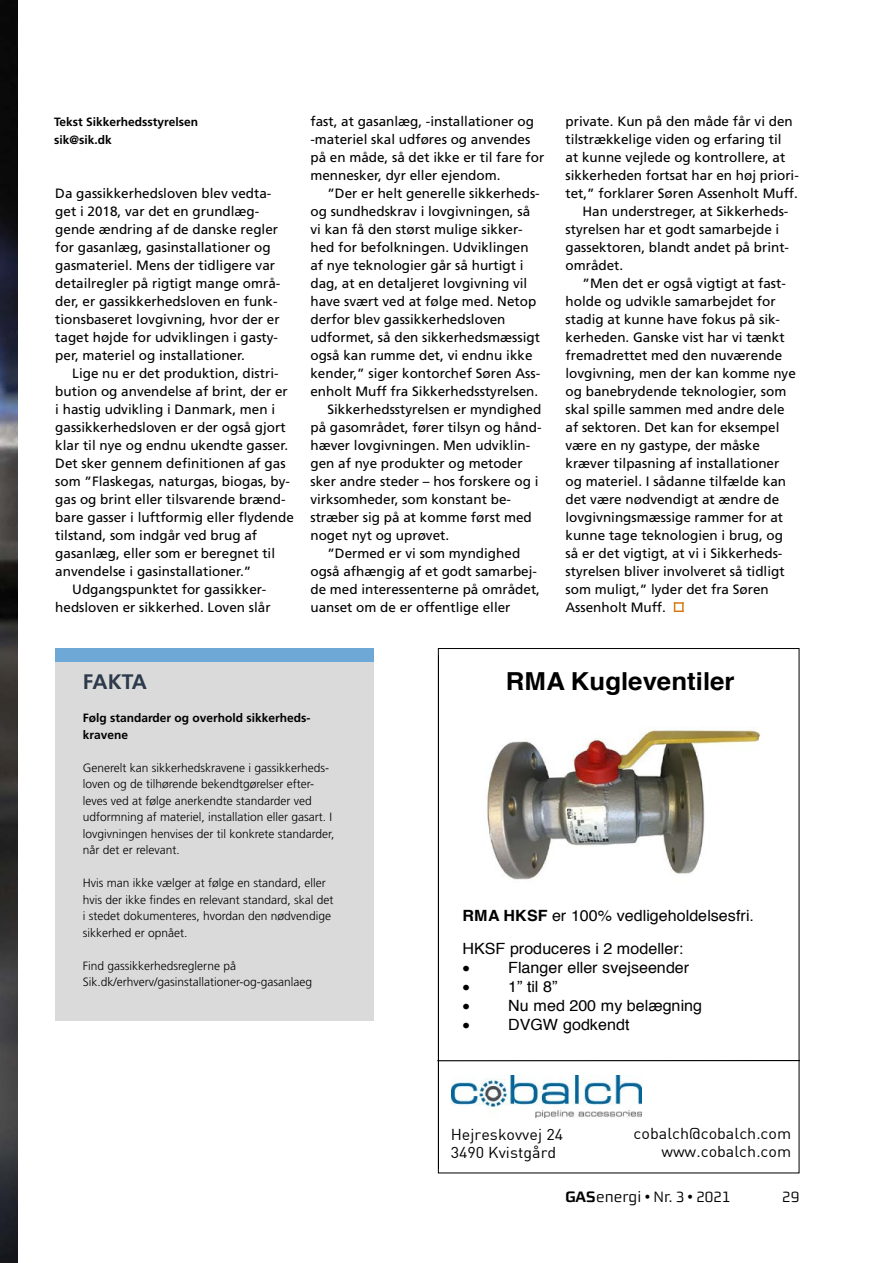
<style>
.page{position:relative;width:893px;height:1263px;background:#fff}
.page>*{position:absolute;margin:0;border:0;box-sizing:border-box;transform-origin:0 0}
.t1{font:700 24.75px "Helvetica";color:#000;scale:1.04 1}
.t2{font:700 21px "Frutiger LT";letter-spacing:-.015em;color:#2c3a4b}
.t3{font:15.45px/33.8px "Helvetica";color:#000;scale:1.04 1}
.t4{font:15.45px/18.6px "DIN";color:#000;scale:1.04 1}
.t5{font:15.45px "Symbol";color:#000;scale:1.04 1}
.t6{font:15px "Morgan Sans";color:#000}
.t7{font:13.5px/18px "Frutiger LT";color:#000}
.t8{font:300 12px/16.5px "Frutiger LT";color:#000}
.t9{font:700 12px/18px "Frutiger LT";color:#000}
.s1{font-weight:700}
</style>
<div class="page">
<img style="left:0;top:0;width:17px;height:1263px">
<svg style="left:674px;top:602px;width:10px;height:10px"></svg>
<div style="left:55px;top:649px;width:319px;height:371px;background:#dadada"></div>
<div style="left:55px;top:648px;width:319px;height:13px;background:#6da8d7"></div>
<hr style="left:438px;top:656px;width:1px;height:513px;background:#000">
<hr style="left:438px;top:1060px;width:361px;height:1px;background:#000">
<img style="left:452px;top:1076px;width:190px;height:41px">
<img style="left:487px;top:727px;width:273px;height:153px">
<p class="t9" style="left:54px;top:113px;width:145px">Tekst Sikkerhedsstyrelsen sik@sik.dk</p>
<p class="t7" style="left:55px;top:184px;width:227px">Da gassikkerhedsloven blev vedta&shy;get i 2018, var det en grundlæg&shy;gende ændring af de danske regler for gasanlæg, gasinstallationer og gasmateriel. Mens der tidligere var detailregler på rigtigt mange områ&shy;der, er gassikkerhedsloven en funk&shy;tionsbaseret lovgivning, hvor der er taget højde for udviklingen i gasty&shy;per, materiel og installationer.</p>
<p class="t7" style="left:72px;top:364px;width:208px">Lige nu er det produktion, distri-</p>
<p class="t7" style="left:55px;top:382px;width:234px">bution og anvendelse af brint, der er</p>
<p class="t7" style="left:55px;top:400px;width:221px">i hastig udvikling i Danmark, men i</p>
<p class="t7" style="left:55px;top:418px;width:232px">gassikkerhedsloven er der også gjort</p>
<p class="t7" style="left:55px;top:436px;width:234px">klar til nye og endnu ukendte gasser.</p>
<p class="t7" style="left:55px;top:454px;width:232px">Det sker gennem definitionen af gas</p>
<p class="t7" style="left:55px;top:472px;width:236px">som ”Flaskegas, naturgas, biogas, by-</p>
<p class="t7" style="left:55px;top:490px;width:232px">gas og brint eller tilsvarende brænd-</p>
<p class="t7" style="left:55px;top:508px;width:240px">bare gasser i luftformig eller flydende</p>
<p class="t7" style="left:55px;top:526px;width:203px">tilstand, som indgår ved brug af</p>
<p class="t7" style="left:55px;top:544px;width:221px">gasanlæg, eller som er beregnet til</p>
<p class="t7" style="left:55px;top:562px;width:198px">anvendelse i gasinstallationer.”</p>
<p class="t7" style="left:72px;top:580px;width:196px">Udgangspunktet for gassikker-</p>
<p class="t7" style="left:55px;top:598px;width:217px">hedsloven er sikkerhed. Loven slår</p>
<p class="t7" style="left:310px;top:112px;width:235px">fast, at gasanlæg, -installationer og -materiel skal udføres og anvendes på en måde, så det ikke er til fare for mennesker, dyr eller ejendom.</p>
<p class="t7" style="left:327px;top:184px;width:214px">”Der er helt generelle sikkerheds-</p>
<p class="t7" style="left:310px;top:202px;width:221px">og sundhedskrav i lovgivningen, så</p>
<p class="t7" style="left:310px;top:220px;width:214px">vi kan få den størst mulige sikker-</p>
<p class="t7" style="left:310px;top:238px;width:220px">hed for befolkningen. Udviklingen</p>
<p class="t7" style="left:310px;top:256px;width:215px">af nye teknologier går så hurtigt i</p>
<p class="t7" style="left:310px;top:274px;width:218px">dag, at en detaljeret lovgivning vil</p>
<p class="t7" style="left:310px;top:292px;width:227px">have svært ved at følge med. Netop</p>
<p class="t7" style="left:310px;top:310px;width:197px">derfor blev gassikkerhedsloven</p>
<p class="t7" style="left:310px;top:328px;width:231px">udformet, så den sikkerhedsmæssigt</p>
<p class="t7" style="left:310px;top:346px;width:224px">også kan rumme det, vi endnu ikke</p>
<p class="t7" style="left:310px;top:364px;width:231px">kender,” siger kontorchef Søren Ass-</p>
<p class="t7" style="left:310px;top:382px;width:229px">enholt Muff fra Sikkerhedsstyrelsen.</p>
<p class="t7" style="left:327px;top:400px;width:215px">Sikkerhedsstyrelsen er myndighed</p>
<p class="t7" style="left:310px;top:418px;width:233px">på gasområdet, fører tilsyn og hånd-</p>
<p class="t7" style="left:310px;top:436px;width:221px">hæver lovgivningen. Men udviklin-</p>
<p class="t7" style="left:310px;top:454px;width:214px">gen af nye produkter og metoder</p>
<p class="t7" style="left:310px;top:472px;width:230px">sker andre steder – hos forskere og i</p>
<p class="t7" style="left:310px;top:490px;width:202px">virksomheder, som konstant be-</p>
<p class="t7" style="left:310px;top:508px;width:223px">stræber sig på at komme først med</p>
<p class="t7" style="left:310px;top:526px;width:140px">noget nyt og uprøvet.</p>
<p class="t7" style="left:327px;top:544px;width:194px">”Dermed er vi som myndighed</p>
<p class="t7" style="left:310px;top:562px;width:228px">også afhængig af et godt samarbej-</p>
<p class="t7" style="left:310px;top:580px;width:231px">de med interessenterne på området,</p>
<p class="t7" style="left:310px;top:598px;width:202px">uanset om de er offentlige eller</p>
<p class="t7" style="left:566px;top:112px;width:229px">private. Kun på den måde får vi den</p>
<p class="t7" style="left:566px;top:130px;width:218px">tilstrækkelige viden og erfaring til</p>
<p class="t7" style="left:566px;top:148px;width:221px">at kunne vejlede og kontrollere, at</p>
<p class="t7" style="left:566px;top:166px;width:235px">sikkerheden fortsat har en høj priori-</p>
<p class="t7" style="left:566px;top:184px;width:234px">tet,” forklarer Søren Assenholt Muff.</p>
<p class="t7" style="left:583px;top:202px;width:207px">Han understreger, at Sikkerheds-</p>
<p class="t7" style="left:566px;top:220px;width:215px">styrelsen har et godt samarbejde i</p>
<p class="t7" style="left:566px;top:238px;width:225px">gassektoren, blandt andet på brint-</p>
<p class="t7" style="left:566px;top:256px;width:59px">området.</p>
<p class="t7" style="left:583px;top:274px;width:205px">”Men det er også vigtigt at fast-</p>
<p class="t7" style="left:566px;top:292px;width:212px">holde og udvikle samarbejdet for</p>
<p class="t7" style="left:566px;top:310px;width:216px">stadig at kunne have fokus på sik-</p>
<p class="t7" style="left:566px;top:328px;width:221px">kerheden. Ganske vist har vi tænkt</p>
<p class="t7" style="left:566px;top:346px;width:218px">fremadrettet med den nuværende</p>
<p class="t7" style="left:566px;top:364px;width:232px">lovgivning, men der kan komme nye</p>
<p class="t7" style="left:566px;top:382px;width:222px">og banebrydende teknologier, som</p>
<p class="t7" style="left:566px;top:400px;width:221px">skal spille sammen med andre dele</p>
<p class="t7" style="left:566px;top:418px;width:215px">af sektoren. Det kan for eksempel</p>
<p class="t7" style="left:566px;top:436px;width:196px">være en ny gastype, der måske</p>
<p class="t7" style="left:566px;top:454px;width:215px">kræver tilpasning af installationer</p>
<p class="t7" style="left:566px;top:472px;width:222px">og materiel. I sådanne tilfælde kan</p>
<p class="t7" style="left:566px;top:490px;width:215px">det være nødvendigt at ændre de</p>
<p class="t7" style="left:566px;top:508px;width:219px">lovgivningsmæssige rammer for at</p>
<p class="t7" style="left:566px;top:526px;width:219px">kunne tage teknologien i brug, og</p>
<p class="t7" style="left:566px;top:544px;width:218px">så er det vigtigt, at vi i Sikkerheds-</p>
<p class="t7" style="left:566px;top:562px;width:221px">styrelsen bliver involveret så tidligt</p>
<p class="t7" style="left:566px;top:580px;width:205px">som muligt,” lyder det fra Søren</p>
<p class="t7" style="left:566px;top:598px;width:102px">Assenholt Muff.</p>
<h2 class="t2" style="left:83px;top:669px;width:66px">FAKTA</h2>
<p class="t9" style="left:83px;top:710px;width:229px;line-height:16.5px">Følg standarder og overhold sikkerheds&shy;kravene</p>
<p class="t8" style="left:83px;top:759px;width:253px">Generelt kan sikkerhedskravene i gassikkerheds&shy;loven og de tilhørende bekendtgørelser efter&shy;leves ved at følge anerkendte standarder ved udformning af materiel, installation eller gasart. I lovgivningen henvises der til konkrete standarder, når det er relevant.</p>
<p class="t8" style="left:83px;top:875px;width:252px">Hvis man ikke vælger at følge en standard, eller hvis der ikke findes en relevant standard, skal det i stedet dokumenteres, hvordan den nødvendige sikkerhed er opnået.</p>
<p class="t8" style="left:83px;top:957px;width:231px">Find gassikkerhedsreglerne på<br>Sik.dk/erhverv/gasinstallationer-og-gasanlaeg</p>
<h1 class="t1" style="left:506px;top:661px;width:221px">RMA Kugleventiler</h1>
<p class="t3" style="left:462px;top:899px;width:282px"><span class="s1">RMA HKSF</span> er 100% vedligeholdelsesfri.<br>HKSF produceres i 2 modeller:</p>
<p class="t5" style="left:462px;top:958px;width:9px">•</p>
<p class="t3" style="left:508px;top:951px;width:176px">Flanger eller svejseender</p>
<p class="t5" style="left:462px;top:977px;width:9px">•</p>
<p class="t3" style="left:508px;top:970px;width:49px">1” til 8”</p>
<p class="t5" style="left:463px;top:996px;width:9px">•</p>
<p class="t3" style="left:508px;top:989px;width:188px">Nu med 200 my belægning</p>
<p class="t5" style="left:463px;top:1015px;width:9px">•</p>
<p class="t3" style="left:508px;top:1008px;width:118px">DVGW godkendt</p>
<p class="t4" style="left:451px;top:1124px;width:110px">Hejreskovvej 24<br>3490 Kvistgård</p>
<p class="t4" style="left:634px;top:1123px;width:153px;text-align:right">cobalch@cobalch.com www.cobalch.com</p>
<p class="t6" style="left:566px;top:1188px;width:167px"><span class="s1">GAS</span>energi • Nr. 3 • 2021</p>
<p class="t6" style="left:782px;top:1188px;width:19px">29</p>
</div>
